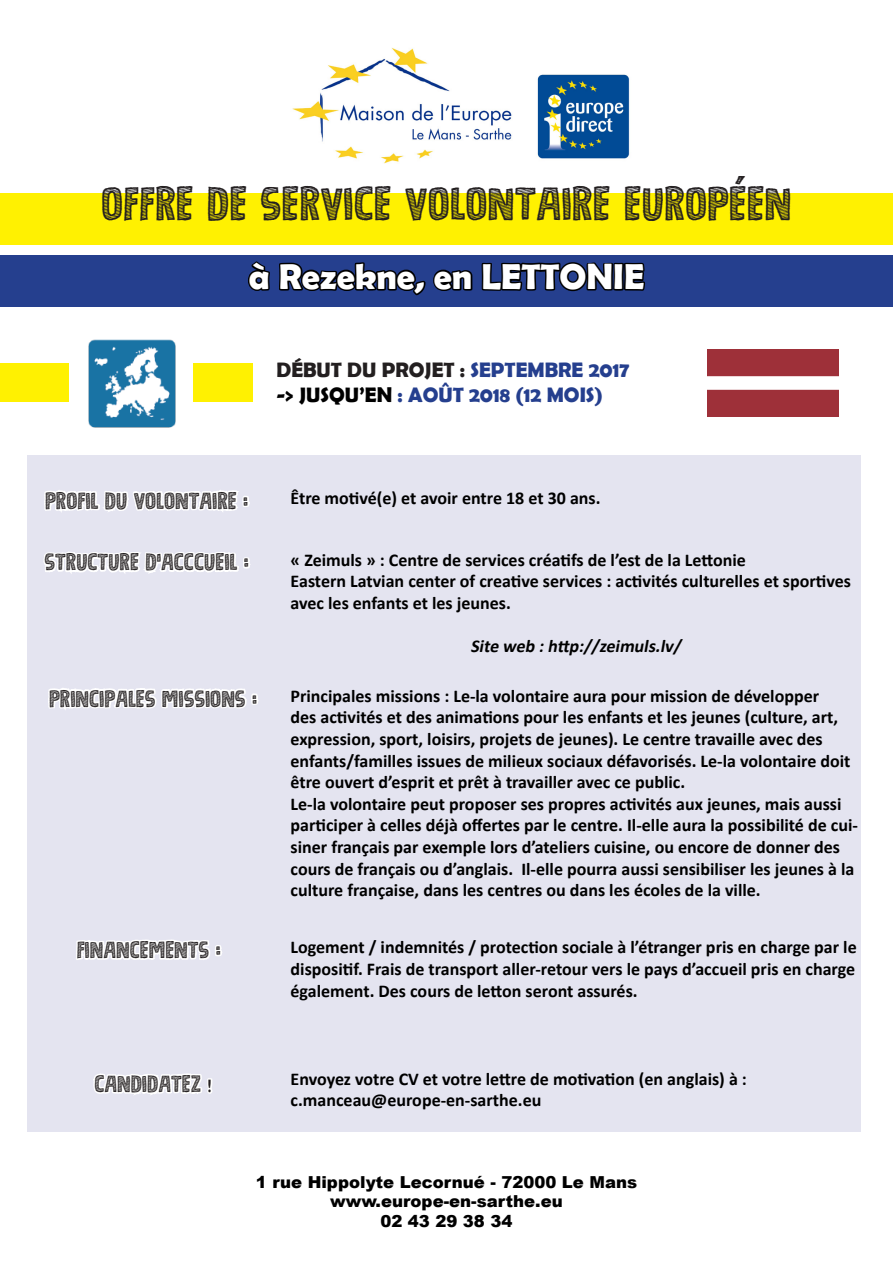
<style>
.page{position:relative;width:893px;height:1263px;background:#fff}
.page>*{position:absolute;margin:0;border:0;box-sizing:border-box;transform-origin:0 0}
.t1{font:36px "Bouledoug DEMO";color:#231f20}
.t2{font:700 36px "Berlin Sans FB Demi";color:#fff}
.t3{font:700 21px "Berlin Sans FB Demi";color:#231f20}
.t4{font:700 21px "Berlin Sans FB Demi";color:#253f8e}
.t5{font:700 18px/21.6px "Calibri";color:#000}
.t6{font:18px "Bouledoug DEMO";color:#231f20}
.t7{font:italic 700 18px "Calibri";color:#000}
.t8{font:900 16.5px "Arial";color:#000}
.s1{color:#253f8e}
.s2{color:#000}
.s3{font-family:"Berlin Sans FB"}
</style>
<div class="page">
<div style="left:0;top:363px;width:151px;height:39px;background:#fff101"></div>
<div style="left:0;top:193px;width:893px;height:51px;background:#fff101"></div>
<img style="left:292px;top:48px;width:338px;height:116px">
<img style="left:69px;top:339px;width:107px;height:89px">
<div style="left:193px;top:363px;width:59px;height:39px;background:#fff101"></div>
<div style="left:0;top:256px;width:893px;height:51px;background:#253f8e"></div>
<svg style="left:246px;top:244px;width:228px;height:52px"></svg>
<svg style="left:480px;top:146px;width:167px;height:146px"></svg>
<div style="left:27px;top:455px;width:834px;height:676px;background:#e4e4f0"></div>
<svg style="left:43px;top:490px;width:208px;height:84px"></svg>
<svg style="left:48px;top:688px;width:211px;height:22px"></svg>
<svg style="left:93px;top:1073px;width:120px;height:22px"></svg>
<svg style="left:76px;top:939px;width:146px;height:21px"></svg>
<img style="left:707px;top:349px;width:132px;height:67px">
<p class="t1" style="left:101px;top:175px;width:692px">OFFRE DE SERVICE VOLONTAIRE EUROPÉEN</p>
<p class="t2" style="left:249px;top:256px;width:397px">à Rezekne, en LETTONIE</p>
<p class="t3" style="left:276px;top:357px;width:355px">DÉBUT DU PROJET : <span class="s1">SEPTEMBRE 2017</span></p>
<p class="t4" style="left:276px;top:382px;width:328px"><span class="s2">-&gt; JUSQU’EN</span> : AOÛT 2018 (12 MOIS)</p>
<p class="t6" style="left:45px;top:486px;width:205px">PROFIL DU VOLONTAIRE :</p>
<p class="t5" style="left:291px;top:487px;width:312px">Être motivé(e) et avoir entre 18 et 30 ans.</p>
<p class="t6" style="left:45px;top:548px;width:206px">STRUCTURE D’ACCCUEIL :</p>
<p class="t5" style="left:291px;top:549px;width:457px">« Zeimuls » : Centre de services créatifs de l’est de la Lettonie</p>
<p class="t5" style="left:291px;top:570px;width:562px">Eastern Latvian center of creative services : activités culturelles et sportives avec les enfants et les jeunes.</p>
<p class="t7" style="left:470px;top:634px;width:216px">Site web :http://zeimuls.lv/</p>
<p class="t6" style="left:49px;top:684px;width:209px">PRINCIPALES MISSIONS :</p>
<p class="t5" style="left:291px;top:685px;width:561px">Principales missions : Le-la volontaire aura pour mission de développer<br>des activités et des animations pour les enfants et les jeunes (culture, art, expression, sport, loisirs, projets de jeunes). Le centre travaille avec des enfants/familles issues de milieux sociaux défavorisés. Le-la volontaire doit être ouvert d’esprit et prêt à travailler avec ce public.</p>
<p class="t5" style="left:291px;top:793px;width:569px">Le-la volontaire peut proposer ses propres activités aux jeunes, mais aussi participer à celles déjà offertes par le centre. Il-elle aura la possibilité de cui&shy;siner français par exemple lors d’ateliers cuisine, ou encore de donner des cours de français ou d’anglais. Il-elle pourra aussi sensibiliser les jeunes à la culture française, dans les centres ou dans les écoles de la ville.</p>
<p class="t6" style="left:77px;top:935px;width:146px">FINANCEMENTS :</p>
<p class="t5" style="left:291px;top:936px;width:568px;text-align:justify">Logement / indemnités / protection sociale à l’étranger pris en charge par le dispositif. Frais de transport aller-retour vers le pays d’accueil pris en charge également. Des cours de letton seront assurés.</p>
<p class="t6" style="left:94px;top:1069px;width:119px">CANDIDATEZ <span class="s3">!</span></p>
<p class="t5" style="left:291px;top:1068px;width:458px">Envoyez votre CV et votre lettre de motivation (en anglais) à :</p>
<p class="t5" style="left:291px;top:1089px;width:252px">c.manceau@europe-en-sarthe.eu</p>
<p class="t8" style="left:256px;top:1170px;width:383px">1 rue Hippolyte Lecornué - 72000 Le Mans</p>
<p class="t8" style="left:330px;top:1189px;width:234px">www.europe-en-sarthe.eu</p>
<p class="t8" style="left:380px;top:1209px;width:134px">02 43 29 38 34</p>
</div>
